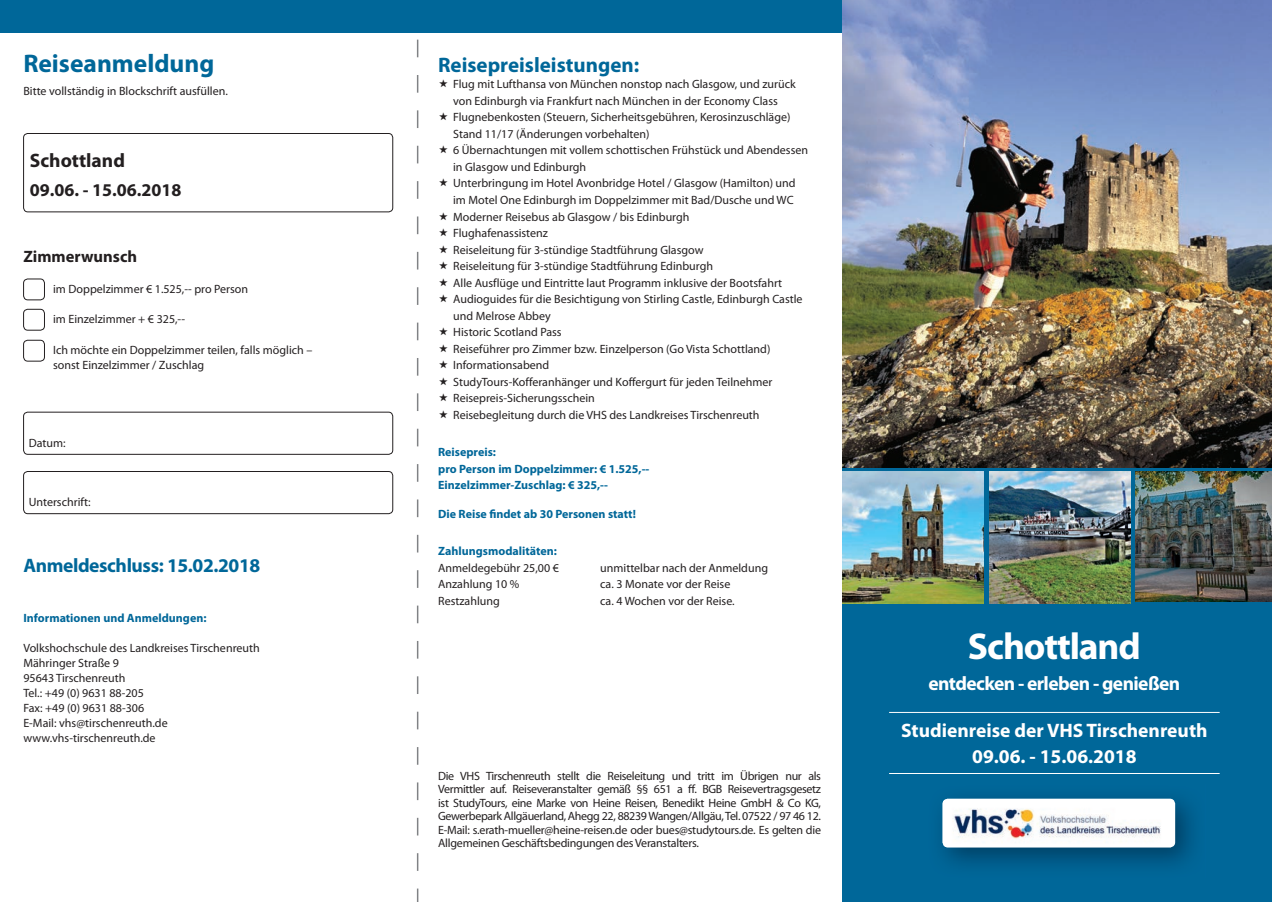
<style>
.page{position:relative;width:1272px;height:902px;background:#fff}
.page>*{position:absolute;margin:0;border:0;box-sizing:border-box;transform-origin:0 0}
.t1{font:700 37.5px "Myriad Pro";letter-spacing:-.03em;color:#fff}
.t2{font:700 25.5px "Myriad Pro";color:#006799}
.t3{font:700 21px "Myriad Pro";color:#006799}
.t4{font:700 19.5px/25.5px "Myriad Pro";color:#fff;text-align:center}
.t5{font:700 19.5px "Myriad Pro";letter-spacing:-.03em;color:#fff}
.t6{font:700 19.5px "Myriad Pro";letter-spacing:-.02em;color:#006799}
.t7{font:700 19.5px "Myriad Pro";color:#231f20}
.t8{font:700 18px "Myriad Pro";color:#231f20}
.t9{font:700 16.5px "Myriad Pro";color:#231f20}
.t10{font:12px/16.5px "Myriad Pro";color:#231f20}
.t11{font:700 12px/16.5px "Myriad Pro";color:#006799}
</style>
<div class="page">
<svg style="left:417px;top:40px;width:1px;height:17px"></svg>
<svg style="left:417px;top:75px;width:1px;height:18px"></svg>
<svg style="left:417px;top:110px;width:1px;height:18px"></svg>
<svg style="left:417px;top:146px;width:1px;height:17px"></svg>
<svg style="left:417px;top:181px;width:1px;height:18px"></svg>
<svg style="left:417px;top:216px;width:1px;height:18px"></svg>
<svg style="left:417px;top:252px;width:1px;height:17px"></svg>
<svg style="left:417px;top:287px;width:1px;height:18px"></svg>
<svg style="left:417px;top:322px;width:1px;height:18px"></svg>
<svg style="left:417px;top:358px;width:1px;height:17px"></svg>
<svg style="left:417px;top:393px;width:1px;height:18px"></svg>
<svg style="left:417px;top:428px;width:1px;height:18px"></svg>
<svg style="left:417px;top:464px;width:1px;height:17px"></svg>
<svg style="left:417px;top:499px;width:1px;height:18px"></svg>
<svg style="left:417px;top:534px;width:1px;height:18px"></svg>
<svg style="left:417px;top:570px;width:1px;height:18px"></svg>
<svg style="left:417px;top:605px;width:1px;height:18px"></svg>
<svg style="left:417px;top:641px;width:1px;height:17px"></svg>
<svg style="left:417px;top:676px;width:1px;height:18px"></svg>
<svg style="left:417px;top:711px;width:1px;height:18px"></svg>
<svg style="left:417px;top:747px;width:1px;height:17px"></svg>
<svg style="left:417px;top:782px;width:1px;height:18px"></svg>
<svg style="left:417px;top:817px;width:1px;height:18px"></svg>
<svg style="left:417px;top:853px;width:1px;height:17px"></svg>
<svg style="left:417px;top:888px;width:1px;height:13px"></svg>
<div style="left:842px;top:357px;width:429px;height:544px;background:#006799"></div>
<div style="left:23px;top:133px;width:370px;height:79px;border:1px solid #231f20;border-radius:4px"></div>
<div style="left:0;top:0;width:842px;height:32px;background:#006799"></div>
<div style="left:23px;top:279px;width:22px;height:21px;border:1px solid #231f20;border-radius:4px"></div>
<div style="left:23px;top:309px;width:22px;height:21px;border:1px solid #231f20;border-radius:4px"></div>
<div style="left:23px;top:340px;width:22px;height:21px;border:1px solid #231f20;border-radius:4px"></div>
<div style="left:23px;top:412px;width:370px;height:42px;border:1px solid #231f20;border-radius:4px"></div>
<div style="left:23px;top:471px;width:370px;height:43px;border:1px solid #231f20;border-radius:4px"></div>
<hr style="left:889px;top:712px;width:330px;height:1px;background:#fff">
<hr style="left:889px;top:773px;width:330px;height:1px;background:#fff">
<img style="left:842px;top:0;width:429px;height:467px">
<img style="left:842px;top:472px;width:141px;height:131px">
<img style="left:989px;top:472px;width:141px;height:131px">
<img style="left:1135px;top:472px;width:136px;height:130px">
<img style="left:940px;top:797px;width:254px;height:69px">
<img style="left:942px;top:798px;width:230px;height:49px">
<h2 class="t2" style="left:23px;top:47px;width:192px">Reiseanmeldung</h2>
<p class="t10" style="left:23px;top:83px;width:206px">Bitte vollständig in Blockschrift ausfüllen.</p>
<h3 class="t7" style="left:30px;top:147px;width:97px">Schottland</h3>
<h3 class="t8" style="left:30px;top:178px;width:153px">09.06. - 15.06.2018</h3>
<h3 class="t9" style="left:23px;top:246px;width:115px">Zimmerwunsch</h3>
<p class="t10" style="left:53px;top:280px;width:196px">im Doppelzimmer € 1.525,-- pro Person</p>
<p class="t10" style="left:53px;top:310px;width:133px">im Einzelzimmer + € 325,--</p>
<p class="t10" style="left:53px;top:342px;width:261px;line-height:15px">Ich möchte ein Doppelzimmer teilen, falls möglich – sonst Einzelzimmer / Zuschlag</p>
<p class="t10" style="left:29px;top:434px;width:38px">Datum:</p>
<p class="t10" style="left:29px;top:494px;width:63px">Unterschrift:</p>
<h3 class="t6" style="left:23px;top:552px;width:238px">Anmeldeschluss: 15.02.2018</h3>
<p class="t11" style="left:23px;top:609px;width:185px">Informationen und Anmeldungen:</p>
<p class="t10" style="left:23px;top:640px;width:238px;line-height:15px">Volkshochschule des Landkreises Tirschenreuth<br>Mähringer Straße 9<br>95643 Tirschenreuth<br>Tel.: +49 (0) 9631 88-205<br>Fax: +49 (0) 9631 88-306<br>E-Mail: vhs@tirschenreuth.de www.vhs-tirschenreuth.de</p>
<h3 class="t3" style="left:438px;top:51px;width:202px">Reisepreisleistungen:</h3>
<p class="t10" style="left:453px;top:76px;width:356px">Flug mit Lufthansa von München nonstop nach Glasgow, und zurück von Edinburgh via Frankfurt nach München in der Economy Class Flugnebenkosten (Steuern, Sicherheitsgebühren, Kerosinzuschläge)<br>Stand 11/17 (Änderungen vorbehalten)<br>6 Übernachtungen mit vollem schottischen Frühstück und Abendessen in Glasgow und Edinburgh<br>Unterbringung im Hotel Avonbridge Hotel / Glasgow (Hamilton) und im Motel One Edinburgh im Doppelzimmer mit Bad/Dusche und WC Moderner Reisebus ab Glasgow / bis Edinburgh<br>Flughafenassistenz<br>Reiseleitung für 3-stündige Stadtführung Glasgow<br>Reiseleitung für 3-stündige Stadtführung Edinburgh<br>Alle Ausflüge und Eintritte laut Programm inklusive der Bootsfahrt Audioguides für die Besichtigung von Stirling Castle, Edinburgh Castle und Melrose Abbey<br>Historic Scotland Pass<br>Reiseführer pro Zimmer bzw. Einzelperson (Go Vista Schottland)<br>Informationsabend<br>StudyTours-Kofferanhänger und Koffergurt für jeden Teilnehmer Reisepreis-Sicherungsschein<br>Reisebegleitung durch die VHS des Landkreises Tirschenreuth</p>
<p class="t11" style="left:438px;top:443px;width:213px">Reisepreis:<br>pro Person im Doppelzimmer: € 1.525,--<br>Einzelzimmer-Zuschlag: € 325,--</p>
<p class="t11" style="left:438px;top:505px;width:199px">Die Reise ndet ab 30 Personen statt!</p>
<p class="t11" style="left:438px;top:542px;width:120px">Zahlungsmodalitäten:</p>
<p class="t10" style="left:438px;top:559px;width:122px">Anmeldegebühr 25,00 €</p>
<p class="t10" style="left:600px;top:559px;width:169px">unmittelbar nach der Anmeldung</p>
<p class="t10" style="left:438px;top:575px;width:83px">Anzahlung 10 %</p>
<p class="t10" style="left:600px;top:575px;width:132px">ca. 3 Monate vor der Reise</p>
<p class="t10" style="left:438px;top:592px;width:63px">Restzahlung</p>
<p class="t10" style="left:600px;top:592px;width:136px">ca. 4 Wochen vor der Reise.</p>
<p class="t10" style="left:438px;top:768px;width:384px;line-height:13.5px;text-align:justify">Die VHS Tirschenreuth stellt die Reiseleitung und tritt im Übrigen nur als Vermittler auf. Reiseveranstalter gemäß §§ 651 a . BGB Reisevertragsgesetz ist StudyTours, eine Marke von Heine Reisen, Benedikt Heine GmbH &amp; Co KG, Gewerbepark Allgäuerland, Ahegg 22, 88239 Wangen/Allgäu, Tel. 07522 / 97 46 12.<br>E-Mail: s.erath-mueller@heine-reisen.de oder bues@studytours.de. Es gelten die Allgemeinen Geschäftsbedingungen des Veranstalters.</p>
<h1 class="t1" style="left:967px;top:621px;width:174px">Schottland</h1>
<h3 class="t5" style="left:928px;top:670px;width:253px">entdecken - erleben - genießen</h3>
<h3 class="t4" style="left:901px;top:717px;width:308px">Studienreise der VHS Tirschenreuth<br>09.06. - 15.06.2018</h3>
</div>
